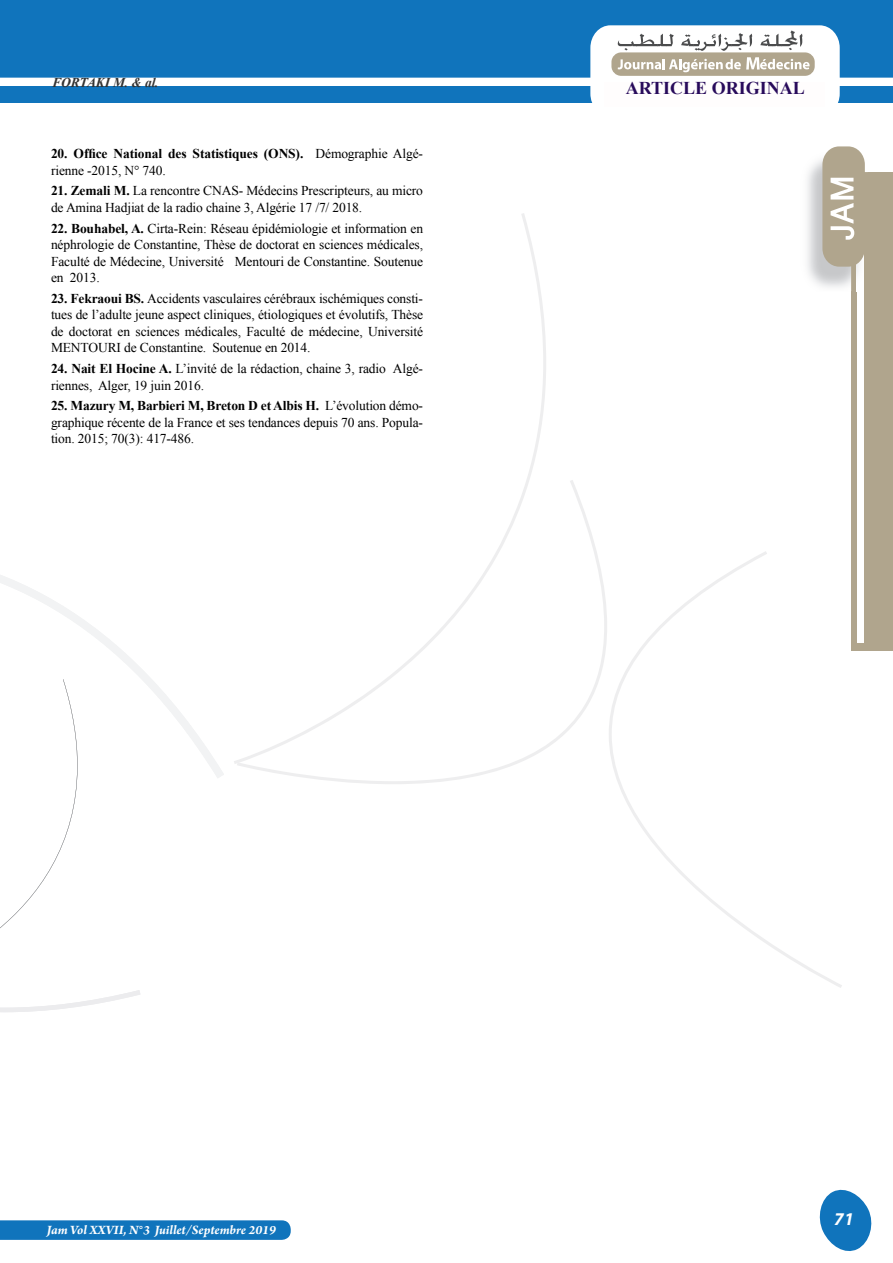
<style>
.page{position:relative;width:893px;height:1263px;background:#fff}
.page>*{position:absolute;margin:0;border:0;box-sizing:border-box;transform-origin:0 0}
.t1{font:700 18px "Times New Roman";color:#280b5b}
.t2{font:italic 700 18px "Myriad Pro";color:#fff}
.t3{font:13.5px/16.5px "Times New Roman";letter-spacing:-.01em;color:#000;text-align:justify}
.t4{font:700 13.5px/16.5px "Times New Roman";letter-spacing:-.01em;color:#000}
.t5{font:italic 700 13.5px "Arno Pro";letter-spacing:-.005em;color:#fff}
.t6{font:italic 700 13.5px "Times New Roman";letter-spacing:-.01em;color:#333}
.s1{font-weight:400}
.s2{font-weight:700}
</style>
<div class="page">
<svg style="left:0;top:1220px;width:291px;height:20px;background:#1778be"></svg>
<svg style="left:0;top:778px;width:140px;height:234px"></svg>
<svg style="left:0;top:575px;width:224px;height:203px"></svg>
<svg style="left:609px;top:551px;width:233px;height:437px"></svg>
<svg style="left:237px;top:480px;width:370px;height:304px"></svg>
<svg style="left:234px;top:213px;width:312px;height:551px"></svg>
<svg style="left:819px;top:1189px;width:53px;height:62px"></svg>
<div style="left:851px;top:172px;width:41px;height:478px;background:#b0a58d"></div>
<div style="left:857px;top:177px;width:6px;height:466px;background:#fff"></div>
<img style="left:807px;top:160px;width:57px;height:131px">
<img style="left:857px;top:259px;width:6px;height:32px">
<div style="left:822px;top:146px;width:43px;height:121px;background:#b0a58d;border-radius:17px"></div>
<svg style="left:831px;top:178px;width:23px;height:62px"></svg>
<div style="left:0;top:0;width:893px;height:77px;background:#1074bc"></div>
<div style="left:0;top:87px;width:605px;height:16px;background:#1074bc"></div>
<div style="left:832px;top:86px;width:60px;height:17px;background:#1074bc"></div>
<svg style="left:590px;top:25px;width:250px;height:78px;background:#dcdcd7"></svg>
<div style="left:604px;top:82px;width:221px;height:25px;background:#fffdfd"></div>
<p class="t6" style="left:52px;top:73px;width:108px">FORTAKI M. &amp; al.</p>
<p class="t4" style="left:51px;top:145px;width:374px">20. Office National des Statistiques (ONS). <span class="s1">Démographie Algé&shy;rienne -2015, N° 740.</span></p>
<p class="t3" style="left:51px;top:182px;width:374px"><span class="s2">21. Zemali M.</span> La rencontre CNAS- Médecins Prescripteurs, au micro de Amina Hadjiat de la radio chaine 3, Algérie 17 /7/ 2018.</p>
<p class="t3" style="left:51px;top:220px;width:374px"><span class="s2">22. Bouhabel, A.</span> Cirta-Rein: Réseau épidémiologie et information en néphrologie de Constantine, Thèse de doctorat en sciences médicales, Faculté de Médecine, Université Mentouri de Constantine. Soutenue en 2013.</p>
<p class="t3" style="left:51px;top:290px;width:374px"><span class="s2">23. Fekraoui BS .</span> Accidents vasculaires cérébraux ischémiques consti&shy;tues de l’adulte jeune aspect cliniques, étiologiques et évolutifs, Thèse de doctorat en sciences médicales, Faculté de médecine, Université MENTOURI de Constantine. Soutenue en 2014.</p>
<p class="t3" style="left:51px;top:360px;width:374px"><span class="s2">24. Nait El Hocine A.</span> L’invité de la rédaction, chaine 3, radio Algé&shy;riennes, Alger, 19 juin 2016.</p>
<p class="t3" style="left:51px;top:397px;width:374px"><span class="s2">25. Mazury M, Barbieri M, Breton D et Albis H.</span> L’évolution démo&shy;graphique récente de la France et ses tendances depuis 70 ans. Popula&shy;tion. 2015; 70(3): 417-486.</p>
<h1 class="t1" style="left:626px;top:76px;width:180px">ARTICLE ORIGINAL</h1>
<p class="t5" style="left:47px;top:1222px;width:231px">Jam Vol XXVII, N°3 Juillet/Septembre 2019</p>
<h1 class="t2" style="left:834px;top:1207px;width:21px">71</h1>
</div>
